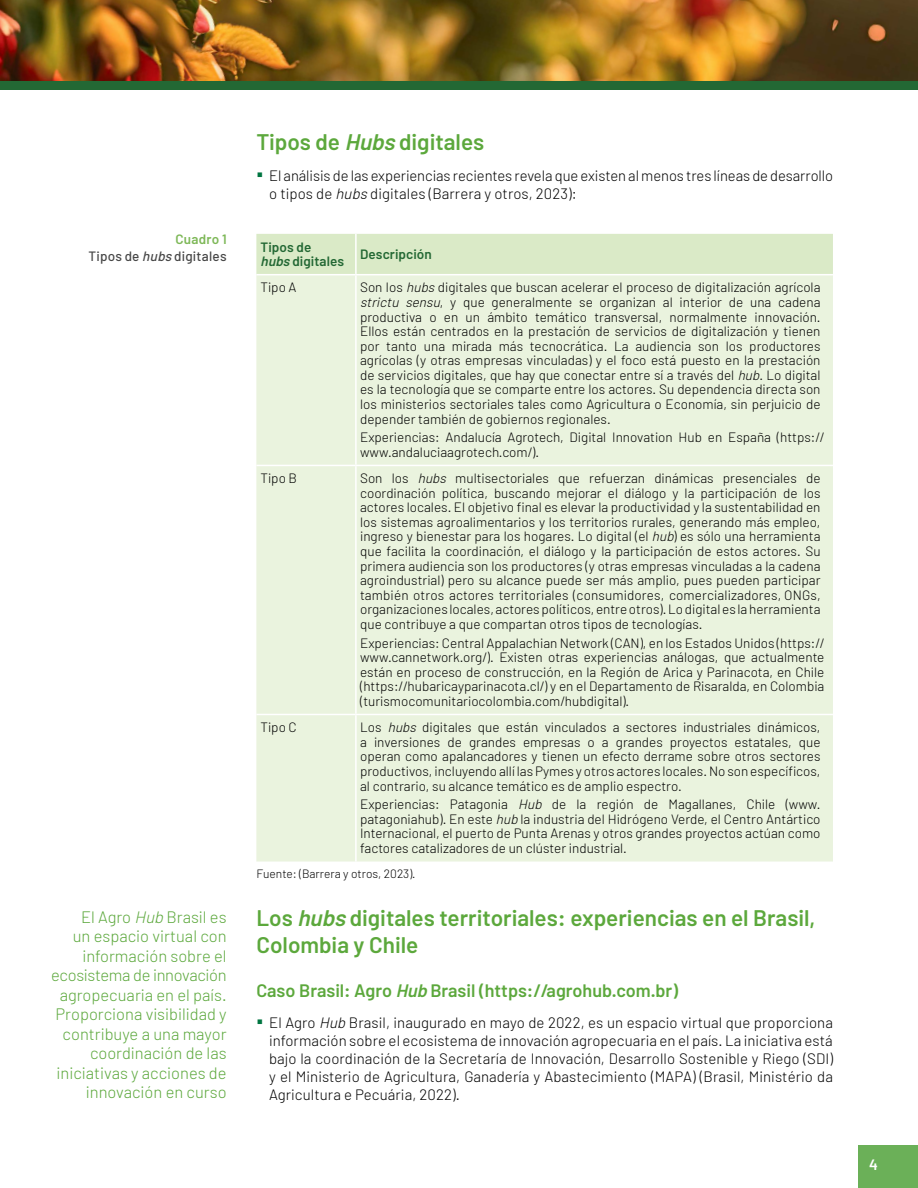
<style>
.page{position:relative;width:918px;height:1188px;background:#fff}
.page>*{position:absolute;margin:0;border:0;box-sizing:border-box;transform-origin:0 0}
.t1{font:600 22.5px/27px "Barlow";color:#5ca83c}
.t2{font:600 18px "Barlow";color:#5ca83c}
.t3{font:300 16.5px/19.5px "Barlow";color:#5ca83c;text-align:right}
.t4{font:300 15px/18px "Barlow";letter-spacing:-.005em;color:#000}
.t5{font:600 15px "Barlow";color:#fff}
.t6{font:300 13.5px/14.5px "Barlow";color:#000;text-align:justify}
.t7{font:600 13.5px/14.5px "Barlow";letter-spacing:.005em;color:#236834}
.t8{font:500 13.5px/16.5px "Barlow";letter-spacing:.015em;color:#474747;text-align:right}
.t9{font:300 12px "Barlow";color:#000}
.s1{font-style:italic}
.s2{font-family:"Calibri";font-weight:400;font-size:19.5px;color:#007541}
.s3{font-weight:600;color:#7eb858}
</style>
<div class="page">
<div style="left:858px;top:1145px;width:60px;height:43px;background:#6bb058"></div>
<img style="left:0;top:0;width:918px;height:81px">
<div style="left:0;top:81px;width:918px;height:8px;background:#236834"></div>
<div style="left:256px;top:234px;width:577px;height:40px;background:#daeac7"></div>
<div style="left:256px;top:275px;width:577px;height:587px;background:#eaf3de"></div>
<hr style="left:355px;top:234px;width:2px;height:40px;background:#fff">
<hr style="left:355px;top:275px;width:2px;height:190px;background:#fff">
<hr style="left:256px;top:465px;width:100px;height:1px;background:#fff">
<hr style="left:356px;top:465px;width:477px;height:1px;background:#fff">
<hr style="left:355px;top:466px;width:2px;height:248px;background:#fff">
<hr style="left:256px;top:714px;width:100px;height:1px;background:#fff">
<hr style="left:356px;top:714px;width:477px;height:1px;background:#fff">
<hr style="left:355px;top:715px;width:2px;height:147px;background:#fff">
<h1 class="t1" style="left:256px;top:128px;width:229px">Tipos de <span class="s1">Hubs</span> digitales</h1>
<p class="t4" style="left:269px;top:166px;width:565px;text-indent:-13px"><span class="s2">▪</span> El análisis de las experiencias recientes revela que existen al menos tres líneas de desarrollo o tipos de <span class="s1">hubs</span> digitales (Barrera y otros, 2023):</p>
<p class="t8" style="left:88px;top:231px;width:140px"><span class="s3">Cuadro 1<br></span>Tipos de <span class="s1">hubs</span> digitales</p>
<p class="t7" style="left:261px;top:239px;width:85px">Tipos de <span class="s1">hubs</span> digitales</p>
<p class="t7" style="left:360px;top:247px;width:73px">Descripción</p>
<p class="t6" style="left:261px;top:280px;width:37px">Tipo A</p>
<p class="t6" style="left:360px;top:280px;width:462px">Son los <span class="s1">hubs</span> digitales que buscan acelerar el proceso de digitalización agrícola <span class="s1">strictu sensu</span>, y que generalmente se organizan al interior de una cadena productiva o en un ámbito temático transversal, normalmente innovación.<br>Ellos están centrados en la prestación de servicios de digitalización y tienen por tanto una mirada más tecnocrática. La audiencia son los productores agrícolas (y otras empresas vinculadas) y el foco está puesto en la prestación de servicios digitales, que hay que conectar entre sí a través del <span class="s1">hub</span>. Lo digital es la tecnología que se comparte entre los actores. Su dependencia directa son los ministerios sectoriales tales como Agricultura o Economía, sin perjuicio de depender también de gobiernos regionales.</p>
<p class="t6" style="left:360px;top:430px;width:466px">Experiencias: Andalucía Agrotech, Digital Innovation Hub en España (https:// www.andaluciaagrotech.com/).</p>
<p class="t6" style="left:261px;top:471px;width:38px">Tipo B</p>
<p class="t6" style="left:360px;top:471px;width:462px">Son los <span class="s1">hubs</span> multisectoriales que refuerzan dinámicas presenciales de coordinación política, buscando mejorar el diálogo y la participación de los actores locales. El objetivo final es elevar la productividad y la sustentabilidad en los sistemas agroalimentarios y los territorios rurales, generando más empleo, ingreso y bienestar para los hogares. Lo digital (el <span class="s1">hub</span>) es sólo una herramienta que facilita la coordinación, el diálogo y la participación de estos actores. Su primera audiencia son los productores (y otras empresas vinculadas a la cadena agroindustrial) pero su alcance puede ser más amplio, pues pueden participar también otros actores territoriales (consumidores, comercializadores, ONGs, organizaciones locales, actores políticos, entre otros). Lo digital es la herramienta que contribuye a que compartan otros tipos de tecnologías.</p>
<p class="t6" style="left:360px;top:635px;width:466px">Experiencias: Central Appalachian Network (CAN), en los Estados Unidos (https:// www.cannetwork.org/). Existen otras experiencias análogas, que actualmente están en proceso de construcción, en la Región de Arica y Parinacota, en Chile (https://hubaricayparinacota.cl/) y en el Departamento de Risaralda, en Colombia (turismocomunitariocolombia.com/hubdigital).</p>
<p class="t6" style="left:261px;top:720px;width:38px">Tipo C</p>
<p class="t6" style="left:360px;top:720px;width:462px">Los <span class="s1">hubs</span> digitales que están vinculados a sectores industriales dinámicos, a inversiones de grandes empresas o a grandes proyectos estatales, que operan como apalancadores y tienen un efecto derrame sobre otros sectores productivos, incluyendo allí las Pymes y otros actores locales. No son específicos, al contrario, su alcance temático es de amplio espectro.</p>
<p class="t6" style="left:360px;top:797px;width:462px">Experiencias: Patagonia <span class="s1">Hub</span> de la región de Magallanes, Chile (www. patagoniahub). En este <span class="s1">hub</span> la industria del Hidrógeno Verde, el Centro Antártico Internacional, el puerto de Punta Arenas y otros grandes proyectos actúan como factores catalizadores de un clúster industrial.</p>
<p class="t9" style="left:256px;top:866px;width:161px">Fuente: (Barrera y otros, 2023).</p>
<h1 class="t1" style="left:256px;top:904px;width:561px">Los <span class="s1">hubs</span> digitales territoriales: experiencias en el Brasil,<br>Colombia y Chile</h1>
<h2 class="t2" style="left:256px;top:979px;width:423px">Caso Brasil: Agro <span class="s1">Hub</span> Brasil (https://agrohub.com.br)</h2>
<p class="t4" style="left:269px;top:1013px;width:565px;text-align:justify;text-indent:-13px"><span class="s2">▪</span> El Agro <span class="s1">Hub</span> Brasil, inaugurado en mayo de 2022, es un espacio virtual que proporciona información sobre el ecosistema de innovación agropecuaria en el país. La iniciativa está bajo la coordinación de la Secretaría de Innovación, Desarrollo Sostenible y Riego (SDI) y el Ministerio de Agricultura, Ganadería y Abastecimiento (MAPA) (Brasil, Ministério da Agricultura e Pecuária, 2022).</p>
<p class="t3" style="left:51px;top:907px;width:177px">El Agro <span class="s1">Hub</span> Brasil es<br>un espacio virtual con información sobre el ecosistema de innovación agropecuaria en el país.<br>Proporciona visibilidad y contribuye a una mayor coordinación de las iniciativas y acciones de innovación en curso</p>
<p class="t5" style="left:869px;top:1156px;width:10px">4</p>
</div>
